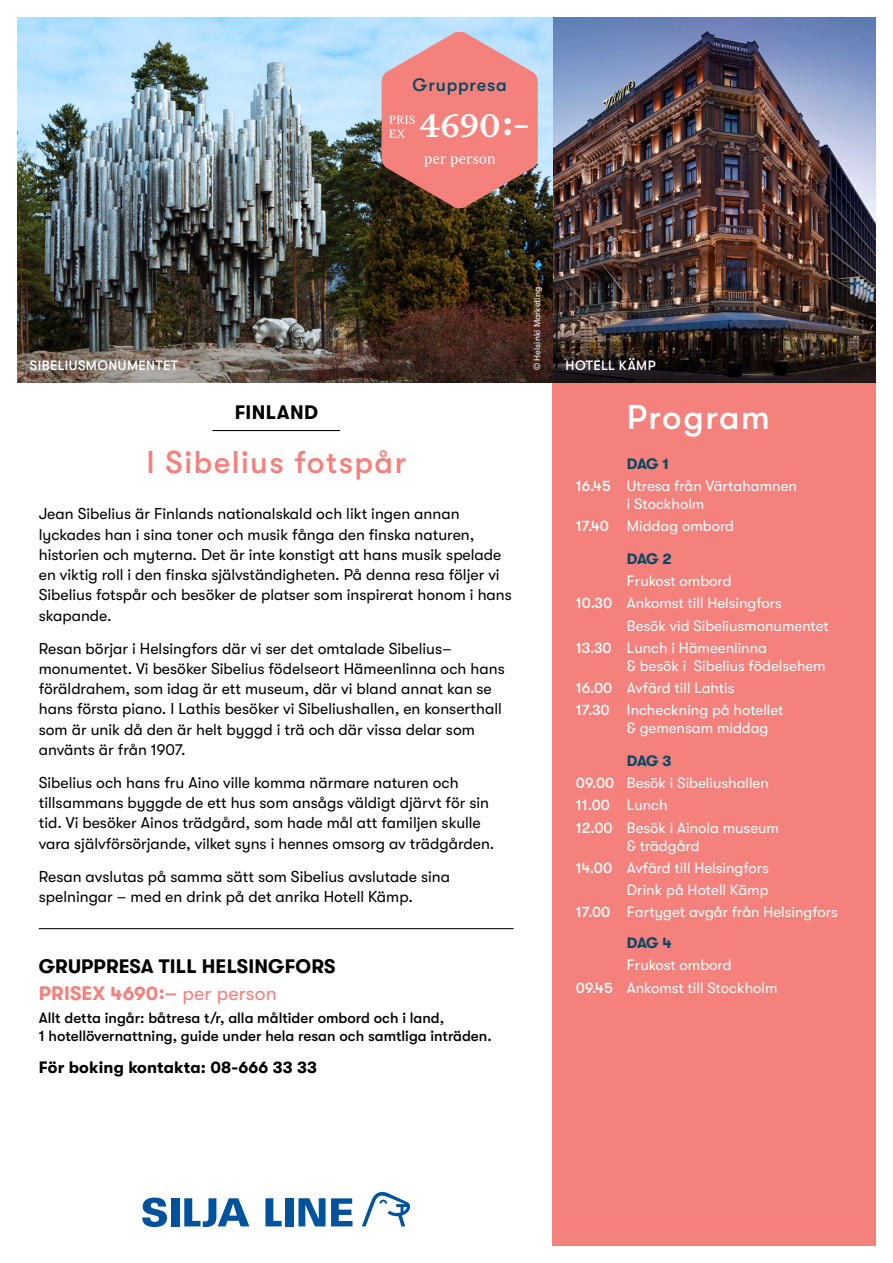
<style>
.page{position:relative;width:893px;height:1263px;background:#fff}
.page>*{position:absolute;margin:0;border:0;box-sizing:border-box;transform-origin:0 0}
.t1{font:500 39px "Financier Text";color:#fff}
.t2{font:500 34.5px "GT Walsheim Pro";letter-spacing:.045em;color:#fff}
.t3{font:500 31.5px "GT Walsheim Pro";letter-spacing:.045em;color:#f4817c}
.t4{font:700 19.5px/27.6px "GT Walsheim Pro";letter-spacing:.01em;color:#000}
.t5{font:500 18px "GT Walsheim Pro";letter-spacing:.045em;color:#004864}
.t6{font:700 16.5px "GT Walsheim Pro";letter-spacing:.01em;color:#000}
.t7{font:15.75px/20.2px "GT Walsheim Pro";color:#000}
.t8{font:15px/22.2px "GT Walsheim Pro";color:#fff}
.t9{font:500 15px/18px "GT Walsheim Pro";color:#000}
.t10{font:700 15px "GT Walsheim Pro";letter-spacing:-.04em;color:#004864}
.t11{font:500 13.5px "GT Walsheim Pro";letter-spacing:.03em;color:#fff}
.t12{font:9px "GT Walsheim Pro";color:#fff}
.s1{font-size:42px}
.s2{color:#f4817c}
.s3{font-weight:400;color:#f4817c}
.s4{font-weight:700;color:#004864}
.s5{font-weight:500}
</style>
<div class="page">
<svg style="left:142px;top:1197px;width:25px;height:30px"></svg>
<div style="left:171px;top:1198px;width:8px;height:28px;background:#00529c"></div>
<svg style="left:265px;top:1198px;width:17px;height:28px"></svg>
<div style="left:285px;top:1198px;width:8px;height:28px;background:#00529c"></div>
<svg style="left:298px;top:1198px;width:54px;height:28px"></svg>
<svg style="left:184px;top:1198px;width:65px;height:29px"></svg>
<svg style="left:362px;top:1192px;width:48px;height:34px"></svg>
<div style="left:553px;top:383px;width:340px;height:880px;background:#f4817c"></div>
<img style="left:553px;top:18px;width:322px;height:365px">
<div style="left:0;top:0;width:893px;height:1263px;border:17px solid #fff"></div>
<hr style="left:39px;top:928px;width:474px;height:1px;background:#000">
<img style="left:17px;top:17px;width:536px;height:366px">
<hr style="left:212px;top:430px;width:128px;height:1px;background:#000">
<svg style="left:382px;top:32px;width:156px;height:176px;background:#d68380"></svg>
<p class="t5" style="left:413px;top:75px;width:96px">Gruppresa</p>
<h1 class="t1" style="left:419px;top:104px;width:113px">4690<span class="s1">:–</span></h1>
<p class="t11" style="left:30px;top:358px;width:150px">SIBELIUSMONUMENTET</p>
<p class="t4" style="left:235px;top:398px;width:85px">FINLAND</p>
<h3 class="t3" style="left:147px;top:444px;width:261px">I Sibelius fotspår</h3>
<p class="t7" style="left:39px;top:504px;width:475px">Jean Sibelius är Finlands nationalskald och likt ingen annan lyckades han i sina toner och musik fånga den finska naturen, historien och myterna. Det är inte konstigt att hans musik spelade en viktig roll i den finska självständigheten. På denna resa följer vi Sibelius fotspår och besöker de platser som inspirerat honom i hans skapande.</p>
<p class="t7" style="left:39px;top:638px;width:467px">Resan börjar i Helsingfors där vi ser det omtalade Sibelius– monumentet. Vi besöker Sibelius födelseort Hämeenlinna och hans föräldrahem, som idag är ett museum, där vi bland annat kan se hans första piano. I Lathis besöker vi Sibeliushallen, en konserthall som är unik då den är helt byggd i trä och där vissa delar som använts är från 1907.</p>
<p class="t7" style="left:39px;top:772px;width:457px">Sibelius och hans fru Aino ville komma närmare naturen och tillsammans byggde de ett hus som ansågs väldigt djärvt för sin tid. Vi besöker Ainos trädgård, som hade mål att familjen skulle vara självförsörjande, vilket syns i hennes omsorg av trädgården.</p>
<p class="t7" style="left:39px;top:866px;width:413px">Resan avslutas på samma sätt som Sibelius avslutade sina spelningar – med en drink på det anrika Hotell Kämp.</p>
<p class="t4" style="left:39px;top:952px;width:298px">GRUPPRESA TILL HELSINGFORS<br><span class="s2">PRISEX 4690:–</span> <span class="s3">per person</span></p>
<p class="t9" style="left:39px;top:1008px;width:454px">Allt detta ingår: båtresa t/r, alla måltider ombord och i land,<br>1 hotellövernattning, guide under hela resan och samtliga inträden.</p>
<p class="t6" style="left:39px;top:1058px;width:280px">För boking kontakta: 08-666 33 33</p>
<p class="t12" style="left:532px;top:370px;width:84px;rotate:-90deg">© Helsinki Marketing</p>
<p class="t11" style="left:566px;top:358px;width:91px">HOTELL KÄMP</p>
<h2 class="t2" style="left:627px;top:398px;width:144px">Program</h2>
<p class="t8" style="left:576px;top:453px;width:223px;text-indent:51px"><span class="s4">DAG 1<br></span><span class="s5">16.45</span> Utresa från Värtahamnen</p>
<p class="t8" style="left:576px;top:493px;width:160px;text-indent:51px">i Stockholm<br><span class="s5">17.40</span> Middag ombord</p>
<p class="t10" style="left:627px;top:550px;width:46px">DAG 2</p>
<p class="t8" style="left:627px;top:570px;width:106px">Frukost ombord</p>
<p class="t8" style="left:576px;top:592px;width:207px"><span class="s5">10.30</span> Ankomst till Helsingfors</p>
<p class="t8" style="left:627px;top:614px;width:203px">Besök vid Sibeliusmonumentet</p>
<p class="t8" style="left:576px;top:637px;width:193px"><span class="s5">13.30</span> Lunch i Hämeenlinna</p>
<p class="t8" style="left:576px;top:655px;width:251px;text-indent:51px">&amp; besök i Sibelius födelsehem<br><span class="s5">16.00</span> Avfärd till Lahtis<br><span class="s5">17.30</span> Incheckning på hotellet</p>
<p class="t8" style="left:627px;top:717px;width:143px">&amp; gemensam middag</p>
<p class="t8" style="left:576px;top:750px;width:205px;text-indent:51px"><span class="s4">DAG 3<br></span><span class="s5">09.00</span> Besök i Sibeliushallen<br><span class="s5">11.00</span> Lunch<br><span class="s5">12.00</span> Besök i Ainola museum</p>
<p class="t8" style="left:627px;top:834px;width:74px">&amp; trädgård</p>
<p class="t8" style="left:576px;top:857px;width:194px"><span class="s5">14.00</span> Avfärd till Helsingfors</p>
<p class="t8" style="left:627px;top:879px;width:143px">Drink på Hotell Kämp</p>
<p class="t8" style="left:576px;top:901px;width:263px"><span class="s5">17.00</span> Fartyget avgår från Helsingfors</p>
<p class="t10" style="left:627px;top:935px;width:46px">DAG 4</p>
<p class="t8" style="left:576px;top:954px;width:203px;text-align:center">Frukost ombord<br><span class="s5">09.45</span> Ankomst till Stockholm</p>
</div>
